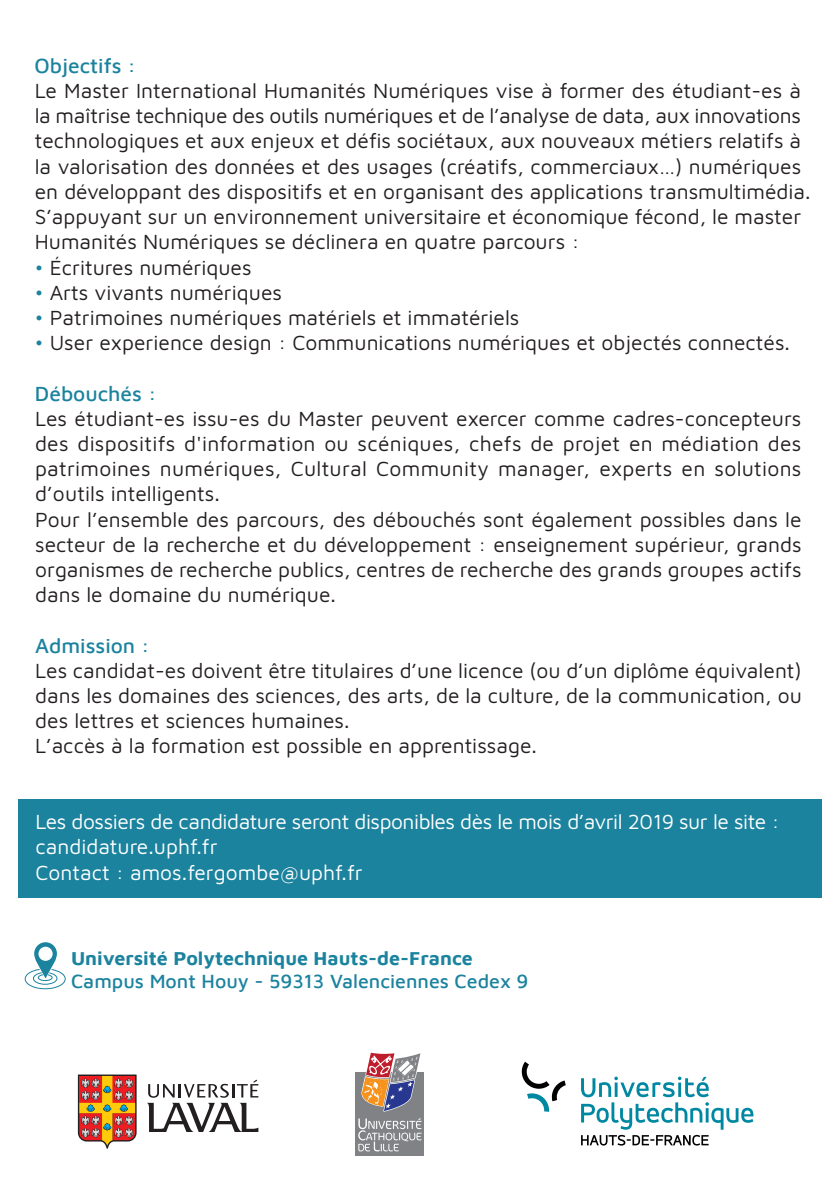
<style>
.page{position:relative;width:840px;height:1191px;background:#fff}
.page>*{position:absolute;margin:0;border:0;box-sizing:border-box;transform-origin:0 0}
.t1{font:21px/25.2px "Maven Pro";color:#231f20}
.t2{font:21px/25.2px "Maven Pro";letter-spacing:-.025em;color:#fff}
.t3{font:500 21px "Maven Pro";color:#1b839e}
.t4{font:700 19.6px "Maven Pro";color:#1b839e}
.t5{font:500 19.6px "Maven Pro";color:#1b839e}
.s1{color:#1b839e}
</style>
<div class="page">
<div style="left:18px;top:799px;width:803px;height:99px;background:#1b839e"></div>
<svg style="left:147px;top:1079px;width:111px;height:53px"></svg>
<svg style="left:78px;top:1074px;width:58px;height:74px;background:#c5734c"></svg>
<svg style="left:521px;top:1061px;width:44px;height:50px"></svg>
<svg style="left:581px;top:1076px;width:172px;height:69px"></svg>
<div style="left:355px;top:1072px;width:69px;height:84px;background:#808285"></div>
<svg style="left:358px;top:1118px;width:63px;height:33px"></svg>
<svg style="left:361px;top:1052px;width:60px;height:60px"></svg>
<svg style="left:24px;top:942px;width:42px;height:47px"></svg>
<p class="t3" style="left:35px;top:51px;width:103px">Objectifs :</p>
<p class="t1" style="left:35px;top:77px;width:777px">Le Master International Humanités Numériques vise à former des étudiant-es à la maîtrise technique des outils numériques et de l’analyse de data, aux innovations technologiques et aux enjeux et défis sociétaux, aux nouveaux métiers relatifs à la valorisation des données et des usages (créatifs, commerciaux…) numériques en développant des dispositifs et en organisant des applications transmultimédia.<br>S’appuyant sur un environnement universitaire et économique fécond, le master Humanités Numériques se déclinera en quatre parcours :</p>
<p class="t1" style="left:35px;top:253px;width:218px"><span class="s1">•</span> Écritures numériques</p>
<p class="t1" style="left:35px;top:278px;width:249px"><span class="s1">•</span> Arts vivants numériques</p>
<p class="t1" style="left:35px;top:304px;width:486px"><span class="s1">•</span> Patrimoines numériques matériels et immatériels</p>
<p class="t1" style="left:35px;top:329px;width:756px"><span class="s1">•</span> User experience design : Communications numériques et objectés connectés.</p>
<p class="t3" style="left:35px;top:379px;width:123px">Débouchés :</p>
<p class="t1" style="left:35px;top:404px;width:767px">Les étudiant-es issu-es du Master peuvent exercer comme cadres-concepteurs des dispositifs d'information ou scéniques, chefs de projet en médiation des patrimoines numériques, Cultural Community manager, experts en solutions d’outils intelligents.<br>Pour l’ensemble des parcours, des débouchés sont également possibles dans le secteur de la recherche et du développement : enseignement supérieur, grands organismes de recherche publics, centres de recherche des grands groupes actifs dans le domaine du numérique.</p>
<p class="t3" style="left:35px;top:631px;width:116px">Admission :</p>
<p class="t1" style="left:35px;top:656px;width:767px">Les candidat-es doivent être titulaires d’une licence (ou d’un diplôme équivalent) dans les domaines des sciences, des arts, de la culture, de la communication, ou des lettres et sciences humaines.<br>L’accès à la formation est possible en apprentissage.</p>
<p class="t2" style="left:35px;top:808px;width:745px">Les dossiers de candidature seront disponibles dès le mois d’avril 2019 sur le site : candidature.uphf.fr<br>Contact : amos.fergombe@uphf.fr</p>
<p class="t4" style="left:71px;top:944px;width:403px">Université Polytechnique Hauts-de-France</p>
<p class="t5" style="left:71px;top:967px;width:458px">Campus Mont Houy - 59313 Valenciennes Cedex 9</p>
</div>
